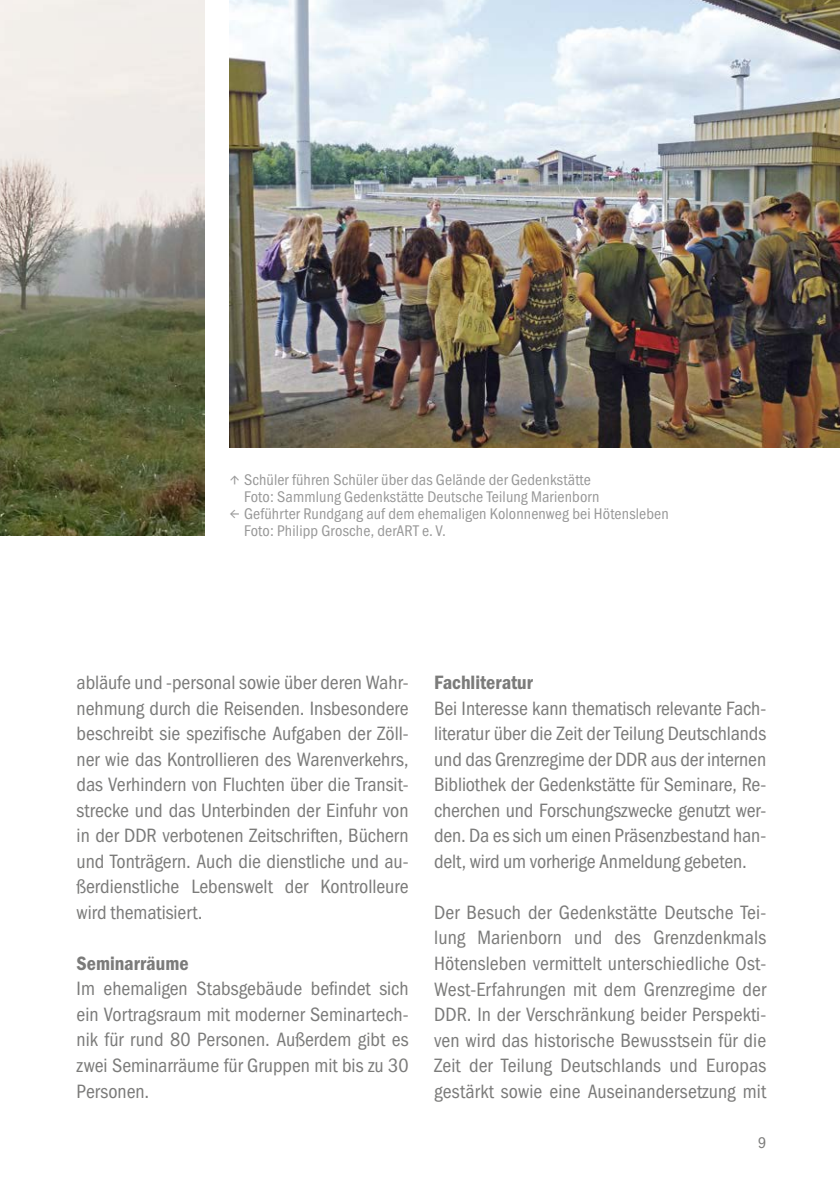
<style>
.page{position:relative;width:840px;height:1191px;background:#fff}
.page>*{position:absolute;margin:0;border:0;box-sizing:border-box;transform-origin:0 0}
.t1{font:condensed 20px/25.6px "Franklin Gothic";color:#7b7b7a;text-align:justify}
.t2{font:600 condensed 20px "Franklin Gothic";color:#7b7b7a}
.t3{font:condensed 16px "Franklin Gothic";letter-spacing:.01em;color:#989898}
.t4{font:condensed 16px "Franklin Gothic";color:#7b7b7a}
.s1{font-family:"Source Sans Pro";font-stretch:normal}
</style>
<div class="page">
<img style="left:230px;top:0;width:609px;height:447px">
<img style="left:0;top:0;width:204px;height:536px">
<p class="t3" style="left:230px;top:470px;width:362px"><span class="s1">↑</span> Schüler führen Schüler über das Gelände der Gedenkstätte</p>
<p class="t3" style="left:244px;top:487px;width:356px">Foto: Sammlung Gedenkstätte Deutsche Teilung Marienborn</p>
<p class="t3" style="left:230px;top:504px;width:440px"><span class="s1">←</span> Geführter Rundgang auf dem ehemaligen Kolonnenweg bei Hötensleben</p>
<p class="t3" style="left:244px;top:521px;width:203px">Foto: Philipp Grosche, derART e. V.</p>
<p class="t1" style="left:77px;top:670px;width:333px">abläufe und -personal sowie über deren Wahr&shy;nehmung durch die Reisenden. Insbesondere beschreibt sie spezifische Aufgaben der Zöll&shy;ner wie das Kontrollieren des Warenverkehrs, das Verhindern von Fluchten über die Transit&shy;strecke und das Unterbinden der Einfuhr von in der DDR verbotenen Zeitschriften, Büchern und Tonträgern. Auch die dienstliche und au&shy;ßerdienstliche Lebenswelt der Kontrolleure wird thematisiert.</p>
<p class="t2" style="left:77px;top:951px;width:113px">Seminarräume</p>
<p class="t1" style="left:77px;top:976px;width:333px">Im ehemaligen Stabsgebäude befindet sich ein Vortragsraum mit moderner Seminartech&shy;nik für rund 80 Personen. Außerdem gibt es zwei Seminarräume für Gruppen mit bis zu 30<br>Personen.</p>
<p class="t2" style="left:434px;top:671px;width:100px">Fachliteratur</p>
<p class="t1" style="left:434px;top:695px;width:333px">Bei Interesse kann thematisch relevante Fach&shy;literatur über die Zeit der Teilung Deutschlands und das Grenzregime der DDR aus der internen Bibliothek der Gedenkstätte für Seminare, Re&shy;cherchen und Forschungszwecke genutzt wer&shy;den. Da es sich um einen Präsenzbestand han&shy;delt, wird um vorherige Anmeldung gebeten.</p>
<p class="t1" style="left:434px;top:899px;width:333px">Der Besuch der Gedenkstätte Deutsche Tei&shy;lung Marienborn und des Grenzdenkmals Hötensleben vermittelt unterschiedliche Ost-West-Erfahrungen mit dem Grenzregime der DDR. In der Verschränkung beider Perspekti&shy;ven wird das historische Bewusstsein für die Zeit der Teilung Deutschlands und Europas gestärkt sowie eine Auseinandersetzung mit</p>
<p class="t4" style="left:757px;top:1134px;width:10px">9</p>
</div>
